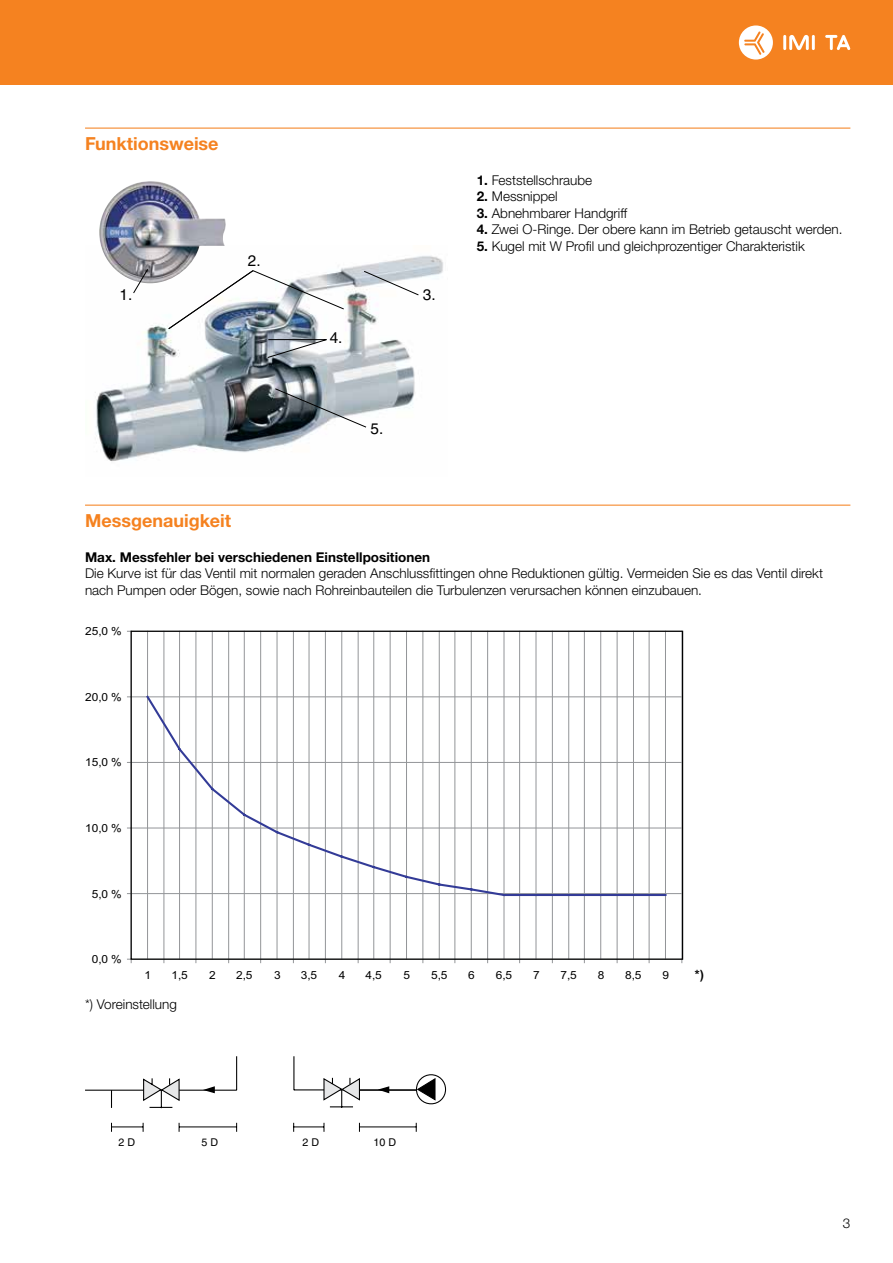
<style>
.page{position:relative;width:893px;height:1263px;background:#fff}
.page>*{position:absolute;margin:0;border:0;box-sizing:border-box;transform-origin:0 0}
.t1{font:700 18px "Helvetica Neue LTW1 G";color:#f58220}
.t2{font:15.3px "Helvetica";color:#000}
.t3{font:300 13.5px/16.5px "Helvetica Neue LTW1 G";color:#000}
.t4{font:700 13.5px "Helvetica Neue LTW1 G";color:#000}
.t5{font:700 12.6px "Arial";color:#000}
.t6{font:11.1px "Arial";letter-spacing:.005em;color:#000;scale:1.07 1}
.t7{font:10.65px "Helvetica";color:#000}
.s1{font-weight:700}
</style>
<div class="page">
<div style="left:0;top:0;width:893px;height:85px;background:#f58220"></div>
<hr style="left:783px;top:35px;width:3px;height:15px;background:#fff">
<hr style="left:812px;top:35px;width:3px;height:15px;background:#fff">
<svg style="left:789px;top:35px;width:20px;height:15px"></svg>
<svg style="left:825px;top:35px;width:25px;height:15px"></svg>
<svg style="left:739px;top:25px;width:34px;height:35px"></svg>
<hr style="left:85px;top:128px;width:765px;height:1px;background:#f58220">
<hr style="left:85px;top:505px;width:765px;height:1px;background:#f58220">
<img style="left:95px;top:256px;width:348px;height:205px">
<img style="left:99px;top:181px;width:128px;height:102px">
<svg style="left:132px;top:268px;width:17px;height:26px"></svg>
<svg style="left:167px;top:269px;width:253px;height:159px"></svg>
<hr style="left:131px;top:893px;width:551px;height:1px;background:#939598">
<hr style="left:131px;top:828px;width:551px;height:1px;background:#939598">
<hr style="left:131px;top:762px;width:551px;height:1px;background:#939598">
<hr style="left:131px;top:696px;width:551px;height:1px;background:#939598">
<hr style="left:147px;top:631px;width:1px;height:328px;background:#939598">
<hr style="left:179px;top:631px;width:1px;height:328px;background:#939598">
<hr style="left:212px;top:631px;width:1px;height:328px;background:#939598">
<hr style="left:244px;top:631px;width:1px;height:328px;background:#939598">
<hr style="left:277px;top:631px;width:1px;height:328px;background:#939598">
<hr style="left:309px;top:631px;width:1px;height:328px;background:#939598">
<hr style="left:341px;top:631px;width:1px;height:328px;background:#939598">
<hr style="left:373px;top:631px;width:1px;height:328px;background:#939598">
<hr style="left:406px;top:631px;width:1px;height:328px;background:#939598">
<hr style="left:439px;top:631px;width:1px;height:328px;background:#939598">
<hr style="left:471px;top:631px;width:1px;height:328px;background:#939598">
<hr style="left:504px;top:631px;width:1px;height:328px;background:#939598">
<hr style="left:536px;top:631px;width:1px;height:328px;background:#939598">
<hr style="left:568px;top:631px;width:1px;height:328px;background:#939598">
<hr style="left:600px;top:631px;width:1px;height:328px;background:#939598">
<hr style="left:633px;top:631px;width:1px;height:328px;background:#939598">
<hr style="left:665px;top:631px;width:1px;height:328px;background:#939598">
<hr style="left:164px;top:631px;width:1px;height:328px;background:#939598">
<hr style="left:196px;top:631px;width:1px;height:328px;background:#939598">
<hr style="left:228px;top:631px;width:1px;height:328px;background:#939598">
<hr style="left:260px;top:631px;width:1px;height:328px;background:#939598">
<hr style="left:293px;top:631px;width:1px;height:328px;background:#939598">
<hr style="left:325px;top:631px;width:1px;height:328px;background:#939598">
<hr style="left:358px;top:631px;width:1px;height:328px;background:#939598">
<hr style="left:390px;top:631px;width:1px;height:328px;background:#939598">
<hr style="left:422px;top:631px;width:1px;height:328px;background:#939598">
<hr style="left:454px;top:631px;width:1px;height:328px;background:#939598">
<hr style="left:487px;top:631px;width:1px;height:328px;background:#939598">
<hr style="left:519px;top:631px;width:1px;height:328px;background:#939598">
<hr style="left:552px;top:631px;width:1px;height:328px;background:#939598">
<hr style="left:584px;top:631px;width:1px;height:328px;background:#939598">
<hr style="left:617px;top:631px;width:1px;height:328px;background:#939598">
<hr style="left:649px;top:631px;width:1px;height:328px;background:#939598">
<svg style="left:145px;top:694px;width:523px;height:203px"></svg>
<hr style="left:85px;top:1090px;width:152px;height:1px;background:#000">
<hr style="left:236px;top:1056px;width:1px;height:34px;background:#000">
<hr style="left:293px;top:1056px;width:1px;height:34px;background:#000">
<hr style="left:294px;top:1089px;width:151px;height:1px;background:#000">
<svg style="left:323px;top:1077px;width:38px;height:31px"></svg>
<svg style="left:142px;top:1078px;width:39px;height:31px"></svg>
<svg style="left:111px;top:1090px;width:1px;height:18px"></svg>
<hr style="left:359px;top:1090px;width:74px;height:1px;background:#000">
<div style="left:416px;top:1075px;width:30px;height:29px;background:#fff;border-radius:50%"></div>
<div style="left:416px;top:1074px;width:30px;height:30px;border:1px solid #000;border-radius:50%"></div>
<svg style="left:416px;top:1077px;width:20px;height:24px"></svg>
<hr style="left:112px;top:1127px;width:31px;height:1px;background:#000">
<hr style="left:179px;top:1127px;width:58px;height:1px;background:#000">
<hr style="left:294px;top:1127px;width:30px;height:1px;background:#000">
<hr style="left:359px;top:1127px;width:57px;height:1px;background:#000">
<svg style="left:375px;top:1086px;width:15px;height:8px"></svg>
<svg style="left:200px;top:1086px;width:16px;height:8px"></svg>
<h1 class="t1" style="left:85px;top:132px;width:135px">Funktionsweise</h1>
<p class="t2" style="left:120px;top:286px;width:14px">1.</p>
<p class="t2" style="left:248px;top:251px;width:14px">2.</p>
<p class="t2" style="left:330px;top:329px;width:14px">4.</p>
<p class="t2" style="left:370px;top:419px;width:14px">5.</p>
<p class="t2" style="left:423px;top:286px;width:14px">3.</p>
<p class="t3" style="left:477px;top:172px;width:117px"><span class="s1">1.</span> Feststellschraube</p>
<p class="t3" style="left:477px;top:188px;width:82px"><span class="s1">2.</span> Messnippel</p>
<p class="t3" style="left:477px;top:205px;width:152px"><span class="s1">3.</span> Abnehmbarer Handgriff</p>
<p class="t3" style="left:477px;top:221px;width:367px"><span class="s1">4.</span> Zwei O-Ringe. Der obere kann im Betrieb getauscht werden.</p>
<p class="t3" style="left:477px;top:238px;width:330px"><span class="s1">5.</span> Kugel mit W Profil und gleichprozentiger Charakteristik</p>
<h1 class="t1" style="left:85px;top:509px;width:148px">Messgenauigkeit</h1>
<p class="t4" style="left:85px;top:549px;width:347px">Max. Messfehler bei verschiedenen Einstellpositionen</p>
<p class="t3" style="left:85px;top:565px;width:739px">Die Kurve ist für das Ventil mit normalen geraden Anschlussfittingen ohne Reduktionen gültig. Vermeiden Sie es das Ventil direkt nach Pumpen oder Bögen, sowie nach Rohreinbauteilen die Turbulenzen verursachen können einzubauen.</p>
<p class="t6" style="left:85px;top:624px;width:36px">25,0 %</p>
<p class="t6" style="left:85px;top:690px;width:36px">20,0 %</p>
<p class="t6" style="left:85px;top:755px;width:36px">15,0 %</p>
<p class="t6" style="left:85px;top:821px;width:36px">10,0 %</p>
<p class="t6" style="left:92px;top:886px;width:29px">5,0 %</p>
<p class="t6" style="left:92px;top:952px;width:29px">0,0 %</p>
<p class="t6" style="left:145px;top:968px;width:8px">1</p>
<p class="t6" style="left:171px;top:968px;width:17px">1,5</p>
<p class="t6" style="left:209px;top:968px;width:8px">2</p>
<p class="t6" style="left:236px;top:968px;width:17px">2,5</p>
<p class="t6" style="left:274px;top:968px;width:8px">3</p>
<p class="t6" style="left:301px;top:968px;width:17px">3,5</p>
<p class="t6" style="left:339px;top:968px;width:8px">4</p>
<p class="t6" style="left:366px;top:968px;width:17px">4,5</p>
<p class="t6" style="left:403px;top:968px;width:8px">5</p>
<p class="t6" style="left:431px;top:968px;width:17px">5,5</p>
<p class="t6" style="left:468px;top:968px;width:8px">6</p>
<p class="t6" style="left:496px;top:968px;width:17px">6,5</p>
<p class="t6" style="left:533px;top:968px;width:8px">7</p>
<p class="t6" style="left:560px;top:968px;width:17px">7,5</p>
<p class="t6" style="left:598px;top:968px;width:8px">8</p>
<p class="t6" style="left:625px;top:968px;width:17px">8,5</p>
<p class="t6" style="left:662px;top:968px;width:8px">9</p>
<p class="t5" style="left:695px;top:966px;width:11px">*)</p>
<p class="t3" style="left:85px;top:996px;width:93px">*) Voreinstellung</p>
<p class="t7" style="left:119px;top:1136px;width:18px">2 D</p>
<p class="t7" style="left:202px;top:1136px;width:18px">5 D</p>
<p class="t7" style="left:302px;top:1136px;width:18px">2 D</p>
<p class="t7" style="left:374px;top:1136px;width:24px">10 D</p>
<p class="t3" style="left:843px;top:1215px;width:9px">3</p>
</div>
